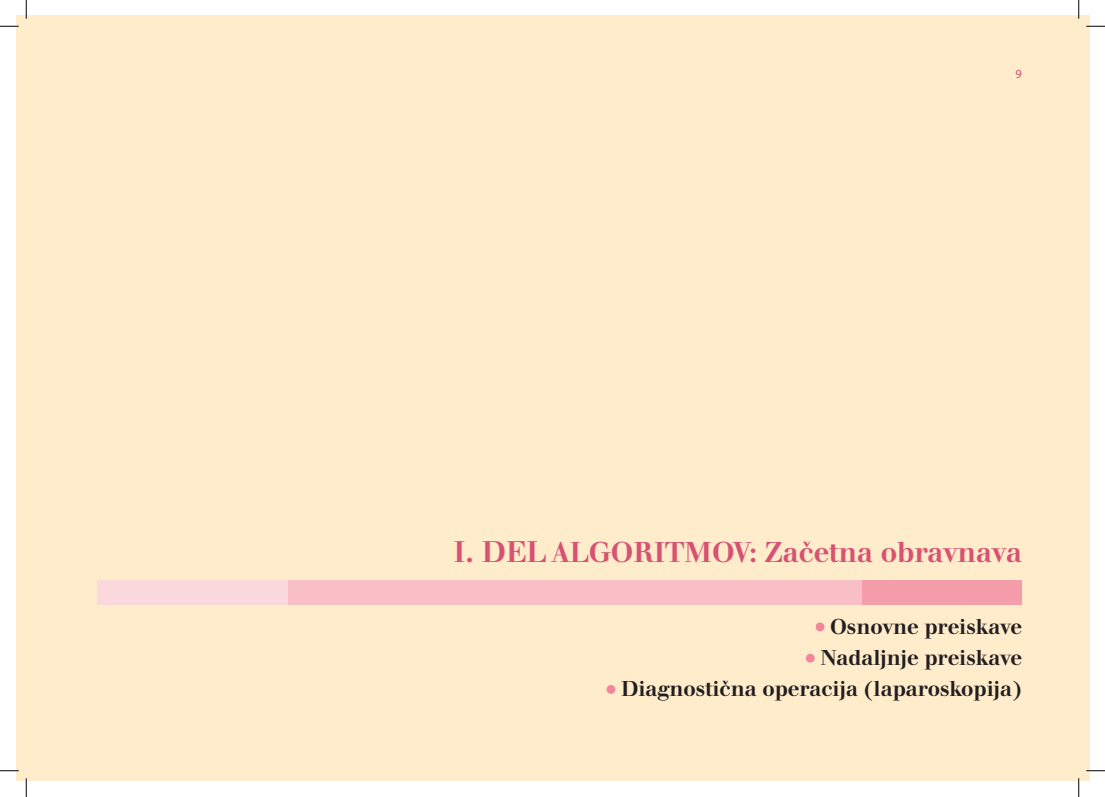
<style>
.page{position:relative;width:1105px;height:797px;background:#fff}
.page>*{position:absolute;margin:0;border:0;box-sizing:border-box;transform-origin:0 0}
.t1{font:500 30px "Walbaum Buc TEE";color:#d95172}
.t2{font:500 22.5px/31.2px "Walbaum Buc TEE";color:#231f20;text-align:right}
.t3{font:12.5px "Myriad Pro";color:#d95172}
.s1{font-size:31.25px}
</style>
<div class="page">
<div style="left:16px;top:16px;width:1073px;height:765px;background:#feeccb"></div>
<div style="left:97px;top:580px;width:191px;height:24px;background:#fbd8db"></div>
<div style="left:288px;top:580px;width:575px;height:24px;background:#f9bfc6"></div>
<div style="left:862px;top:580px;width:160px;height:24px;background:#f59daa"></div>
<div style="left:816px;top:622px;width:8px;height:9px;background:#f3869a;border-radius:50%"></div>
<div style="left:806px;top:653px;width:9px;height:9px;background:#f3869a;border-radius:50%"></div>
<div style="left:606px;top:685px;width:9px;height:9px;background:#f3869a;border-radius:50%"></div>
<svg style="left:0;top:25px;width:19px;height:2px"></svg>
<svg style="left:1086px;top:25px;width:19px;height:2px"></svg>
<svg style="left:0;top:770px;width:19px;height:1px"></svg>
<svg style="left:1086px;top:770px;width:19px;height:1px"></svg>
<svg style="left:25px;top:0;width:2px;height:19px"></svg>
<svg style="left:25px;top:778px;width:2px;height:19px"></svg>
<svg style="left:1078px;top:0;width:1px;height:19px"></svg>
<svg style="left:1078px;top:778px;width:1px;height:19px"></svg>
<p class="t3" style="left:1016px;top:66px;width:8px">9</p>
<h1 class="t1" style="left:453px;top:535px;width:570px"><span class="s1">I. DEL</span> ALGORITMOV: Začetna obravnava</h1>
<p class="t2" style="left:621px;top:611px;width:402px">Osnovne preiskave<br>Nadaljnje preiskave<br>Diagnostična operacija (laparoskopija)</p>
</div>
